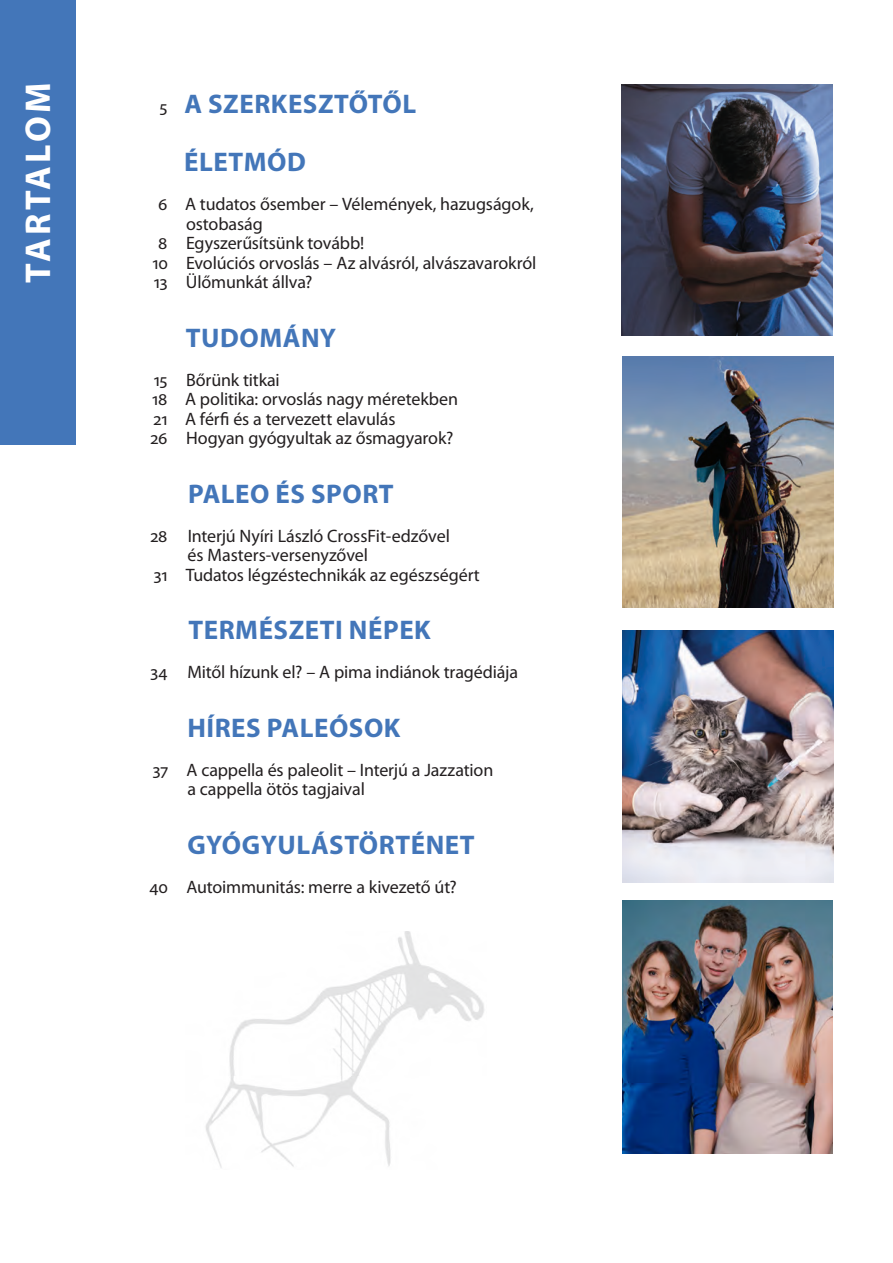
<style>
.page{position:relative;width:893px;height:1263px;background:#fff}
.page>*{position:absolute;margin:0;border:0;box-sizing:border-box;transform-origin:0 0}
.t1{font:700 condensed 36px "Myriad Pro";letter-spacing:.095em;color:#fff}
.rovatcím{font:700 36px "Myriad Pro";letter-spacing:.095em;color:#fff}
.felsorolás{font:700 27px "Myriad Pro";letter-spacing:.02em;color:#4376b9}
.kenyérr{font:18px/19.5px "Myriad Pro";letter-spacing:-.01em;color:#231f20}
.tompa_kezdes{font:18px "Myriad Pro";letter-spacing:-.005em;color:#231f20}
</style>
<div class="page">
<img style="left:205px;top:932px;width:279px;height:236px">
<img style="left:622px;top:900px;width:210px;height:254px">
<img style="left:622px;top:84px;width:210px;height:252px">
<div style="left:0;top:0;width:75px;height:444px;background:#4376b9"></div>
<img style="left:623px;top:356px;width:210px;height:252px">
<img style="left:623px;top:631px;width:210px;height:252px">
<h1 class="t1" style="left:6px;top:226px;width:155px;rotate:-90deg">VÉLEMÉNY</h1>
<p class="rovatcím" style="left:14px;top:283px;width:202px;rotate:-90deg">TARTALOM</p>
<p class="felsorolás" style="left:184px;top:86px;width:233px">A SZERKESZTŐTŐL</p>
<p class="kenyérr" style="left:160px;top:96px;width:9px">5</p>
<p class="felsorolás" style="left:184px;top:144px;width:123px">ÉLETMÓD</p>
<p class="kenyérr" style="left:185px;top:194px;width:350px">A tudatos ősember – Vélemények, hazugságok, ostobaság</p>
<p class="kenyérr" style="left:186px;top:233px;width:180px">Egyszerűsítsünk tovább!</p>
<p class="kenyérr" style="left:186px;top:252px;width:352px">Evolúciós orvoslás – Az alvásról, alvászavarokról</p>
<p class="kenyérr" style="left:186px;top:272px;width:128px">Ülőmunkát állva?</p>
<p class="kenyérr" style="left:158px;top:194px;width:11px">6</p>
<p class="kenyérr" style="left:158px;top:233px;width:11px">8</p>
<p class="kenyérr" style="left:152px;top:252px;width:17px">10</p>
<p class="kenyérr" style="left:154px;top:272px;width:15px">13</p>
<p class="felsorolás" style="left:186px;top:320px;width:152px">TUDOMÁNY</p>
<p class="kenyérr" style="left:154px;top:369px;width:15px">15</p>
<p class="kenyérr" style="left:152px;top:389px;width:17px">18</p>
<p class="kenyérr" style="left:154px;top:408px;width:16px">21</p>
<p class="kenyérr" style="left:151px;top:428px;width:19px">26</p>
<p class="kenyérr" style="left:186px;top:369px;width:95px">Bőrünk titkai</p>
<p class="kenyérr" style="left:185px;top:389px;width:274px">A politika: orvoslás nagy méretekben</p>
<p class="kenyérr" style="left:185px;top:408px;width:212px">A férfi és a tervezett elavulás</p>
<p class="kenyérr" style="left:186px;top:428px;width:269px">Hogyan gyógyultak az ősmagyarok?</p>
<p class="felsorolás" style="left:188px;top:476px;width:207px">PALEO ÉS SPORT</p>
<p class="kenyérr" style="left:150px;top:525px;width:19px">28</p>
<p class="kenyérr" style="left:154px;top:564px;width:16px">31</p>
<p class="tompa_kezdes" style="left:188px;top:524px;width:264px">Interjú Nyíri László CrossFit-edzővel</p>
<p class="tompa_kezdes" style="left:188px;top:544px;width:182px">és Masters-versenyzővel</p>
<p class="kenyérr" style="left:186px;top:564px;width:296px">Tudatos légzéstechnikák az egészségért</p>
<p class="felsorolás" style="left:188px;top:612px;width:244px">TERMÉSZETI NÉPEK</p>
<p class="kenyérr" style="left:150px;top:662px;width:18px">34</p>
<p class="kenyérr" style="left:187px;top:662px;width:332px">Mitől hízunk el? – A pima indiánok tragédiája</p>
<p class="felsorolás" style="left:187px;top:710px;width:215px">HÍRES PALEÓSOK</p>
<p class="kenyérr" style="left:153px;top:759px;width:17px">37</p>
<p class="kenyérr" style="left:187px;top:759px;width:308px">A cappella és paleolit – Interjú a Jazzation</p>
<p class="kenyérr" style="left:187px;top:779px;width:179px">a cappella ötös tagjaival</p>
<p class="felsorolás" style="left:187px;top:827px;width:289px">GYÓGYULÁSTÖRTÉNET</p>
<p class="kenyérr" style="left:149px;top:876px;width:20px">40</p>
<p class="kenyérr" style="left:186px;top:876px;width:272px">Autoimmunitás: merre a kivezető út?</p>
</div>
